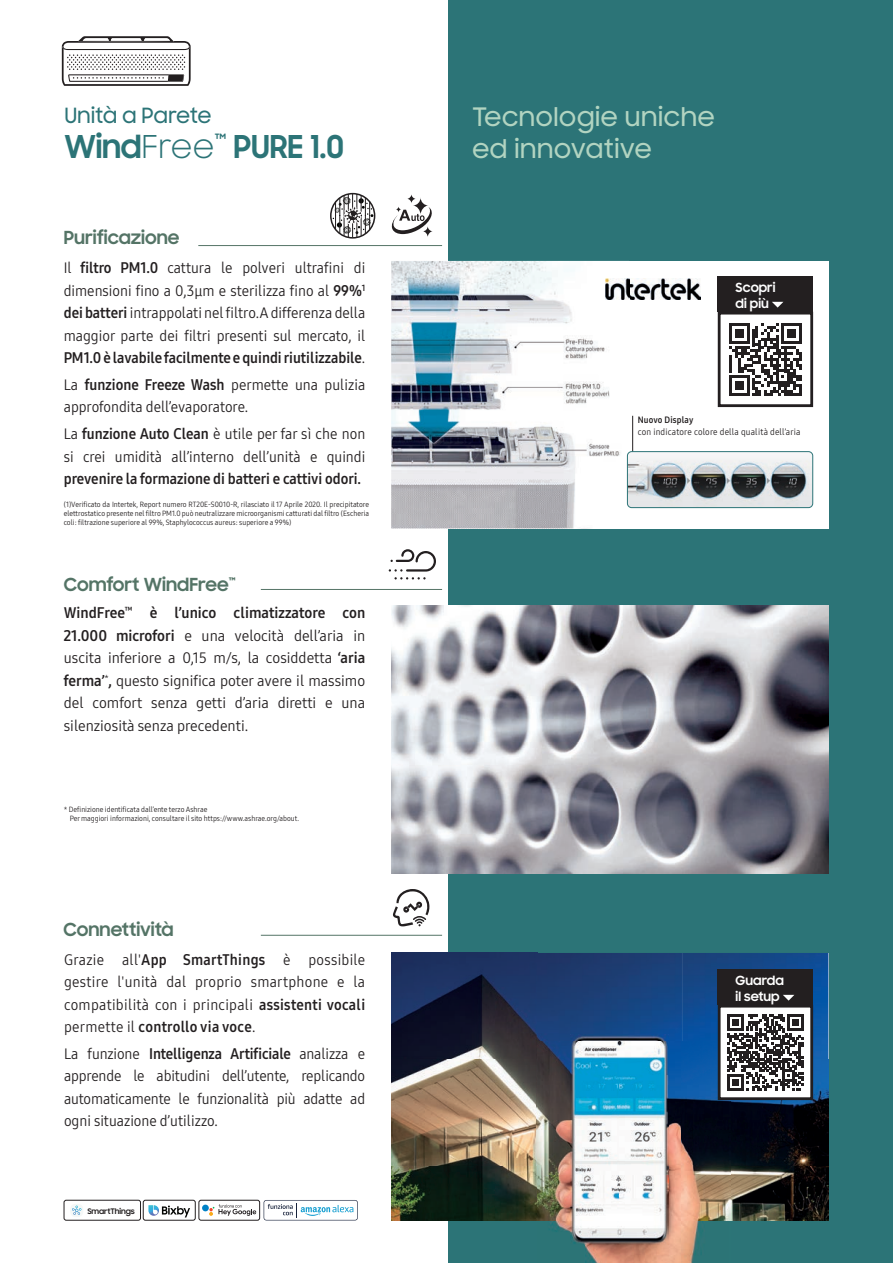
<style>
.page{position:relative;width:893px;height:1263px;background:#fff}
.page>*{position:absolute;margin:0;border:0;box-sizing:border-box;transform-origin:0 0}
.t1{font:700 31.5px "Samsung Sharp Sans";letter-spacing:-.01em;color:#2c7477}
.t2{font:500 25.5px/31.5px "Samsung Sharp Sans";color:#b2d4c1}
.t3{font:500 21px "Samsung Sharp Sans";letter-spacing:-.025em;color:#2c7477}
.t4{font:700 18px "Samsung Sharp Sans";color:#547466}
.t5{font:15px/22.5px "Samsung One 400 C";color:#231f20;text-align:justify}
.t6{font:15px/26.7px "Samsung One 700 C";color:#231f20}
.t7{font:700 12.6px/15.5px "Samsung Sharp Sans";color:#fff}
.t8{font:9px "Samsung One 400 C";letter-spacing:.02em;color:#231f20}
.t9{font:9px "Samsung One 700 C";letter-spacing:.02em;color:#231f20}
.t10{font:700 7.65px "Samsung Sharp Sans";letter-spacing:-.01em;color:#231f20}
.t11{font:7.5px/9px "Samsung One 400 C";color:#231f20;text-align:justify}
.s1{font-weight:400}
.s2{font-family:"Samsung One 700 C"}
.s3{font-family:"Samsung One 400 C"}
</style>
<div class="page">
<div style="left:449px;top:0;width:444px;height:1263px;background:#2c7477"></div>
<svg style="left:62px;top:36px;width:129px;height:50px"></svg>
<img style="left:391px;top:606px;width:437px;height:267px">
<img style="left:391px;top:953px;width:437px;height:107px">
<img style="left:391px;top:1060px;width:146px;height:160px">
<img style="left:730px;top:1060px;width:98px;height:160px">
<div style="left:330px;top:193px;width:45px;height:46px;border:2px solid #231f20;border-radius:50%"></div>
<svg style="left:333px;top:194px;width:40px;height:43px"></svg>
<svg style="left:413px;top:197px;width:16px;height:18px"></svg>
<svg style="left:407px;top:194px;width:9px;height:9px"></svg>
<svg style="left:391px;top:206px;width:42px;height:28px"></svg>
<svg style="left:389px;top:549px;width:47px;height:30px"></svg>
<svg style="left:393px;top:889px;width:37px;height:37px"></svg>
<div style="left:391px;top:261px;width:438px;height:267px;background:#fff"></div>
<img style="left:391px;top:261px;width:238px;height:267px">
<hr style="left:632px;top:416px;width:1px;height:39px;background:#231f20">
<img style="left:605px;top:279px;width:96px;height:20px">
<hr style="left:261px;top:589px;width:181px;height:1px;background:#547466">
<hr style="left:261px;top:935px;width:181px;height:1px;background:#547466">
<hr style="left:198px;top:245px;width:244px;height:1px;background:#547466">
<svg style="left:72px;top:1205px;width:10px;height:10px"></svg>
<div style="left:64px;top:1200px;width:77px;height:20px;border:1px solid #231f20;border-radius:2px"></div>
<svg style="left:148px;top:1205px;width:42px;height:12px"></svg>
<div style="left:143px;top:1200px;width:53px;height:20px;border:1px solid #231f20;border-radius:2px"></div>
<svg style="left:199px;top:1200px;width:159px;height:20px"></svg>
<img style="left:627px;top:452px;width:186px;height:56px">
<div style="left:627px;top:451px;width:186px;height:57px;border:1px solid #2c7477;border-radius:4px"></div>
<img style="left:537px;top:1220px;width:49px;height:43px">
<img style="left:586px;top:1244px;width:48px;height:19px">
<img style="left:634px;top:1220px;width:96px;height:43px">
<img style="left:537px;top:1041px;width:33px;height:179px">
<img style="left:668px;top:1041px;width:62px;height:179px">
<img style="left:570px;top:1035px;width:98px;height:209px">
<svg style="left:729px;top:323px;width:72px;height:72px"></svg>
<div style="left:718px;top:312px;width:95px;height:95px;border:3px solid #231f20"></div>
<div style="left:718px;top:276px;width:95px;height:36px;background:#231f20"></div>
<svg style="left:772px;top:302px;width:11px;height:6px"></svg>
<div style="left:719px;top:1006px;width:93px;height:93px;background:#fff"></div>
<svg style="left:727px;top:1014px;width:76px;height:76px"></svg>
<div style="left:718px;top:1005px;width:95px;height:95px;border:3px solid #231f20"></div>
<div style="left:718px;top:969px;width:95px;height:36px;background:#231f20"></div>
<svg style="left:783px;top:995px;width:11px;height:6px"></svg>
<h3 class="t3" style="left:65px;top:101px;width:149px">Unità a Parete</h3>
<h1 class="t1" style="left:65px;top:123px;width:281px">Wind<span class="s1">Free</span><sup>™</sup> PURE 1.0</h1>
<p class="t4" style="left:64px;top:225px;width:117px">Purificazione</p>
<p class="t5" style="left:64px;top:256px;width:303px">Il <span class="s2">filtro PM1.0</span> cattura le polveri ultrafini di dimensioni fino a 0,3μm e sterilizza fino al <span class="s2">99%</span><sup>1 </sup><span class="s2">dei batteri</span> intrappolati nel filtro.A differenza della maggior parte dei filtri presenti sul mercato, il</p>
<p class="t6" style="left:64px;top:344px;width:303px">PM1.0 è lavabile facilmente e quindi riutilizzabile<span class="s3">.</span></p>
<p class="t5" style="left:64px;top:373px;width:303px">La <span class="s2">funzione Freeze Wash</span> permette una pulizia approfondita dell’evaporatore.</p>
<p class="t5" style="left:64px;top:422px;width:303px">La <span class="s2">funzione Auto Clean</span> è utile per far sì che non si crei umidità all’interno dell’unità e quindi</p>
<p class="t6" style="left:64px;top:465px;width:299px">prevenire la formazione di batteri e cattivi odori.</p>
<p class="t11" style="left:64px;top:500px;width:307px">(1)Verificato da Intertek, Report numero RT20E-S0010-R, rilasciato il 17 Aprile 2020. Il precipitatore elettrostatico presente nel filtro PM1.0 può neutralizzare microorganismi catturati dal filtro (Escheria coli: filtrazione superiore al 99%, Staphylococcus aureus: superiore a 99%)</p>
<p class="t4" style="left:64px;top:571px;width:173px">Comfort WindFree<sup>™</sup></p>
<p class="t6" style="left:64px;top:599px;width:303px">WindFree<sup>™</sup> è l’unico climatizzatore con</p>
<p class="t5" style="left:64px;top:624px;width:303px"><span class="s2">21.000 microfori</span> e una velocità dell’aria in uscita inferiore a 0,15 m/s, la cosiddetta <span class="s2">‘aria ferma’</span><sup>*</sup><span class="s2">,</span> questo significa poter avere il massimo del comfort senza getti d’aria diretti e una silenziosità senza precedenti.</p>
<p class="t11" style="left:70px;top:805px;width:231px;text-indent:-6px">* Definizione identificata dall’ente terzo Ashrae<br>Per maggiori informazioni, consultare il sito https://www.ashrae.org/about.</p>
<p class="t4" style="left:63px;top:916px;width:112px">Connettività</p>
<p class="t5" style="left:64px;top:948px;width:303px">Grazie all'<span class="s2">App SmartThings</span> è possibile gestire l'unità dal proprio smartphone e la compatibilità con i principali <span class="s2">assistenti vocali</span></p>
<p class="t6" style="left:64px;top:1013px;width:303px"><span class="s3">permette il</span> controllo via voce<span class="s3">.<br>La funzione</span> Intelligenza Artificiale <span class="s3">analizza e</span></p>
<p class="t5" style="left:64px;top:1065px;width:303px">apprende le abitudini dell’utente, replicando automaticamente le funzionalità più adatte ad ogni situazione d’utilizzo.</p>
<p class="t10" style="left:87px;top:1205px;width:49px">SmartThings</p>
<h2 class="t2" style="left:472px;top:101px;width:244px">Tecnologie uniche ed innovative</h2>
<p class="t7" style="left:736px;top:279px;width:41px">Scopri di più</p>
<p class="t9" style="left:638px;top:414px;width:57px">Nuovo Display</p>
<p class="t8" style="left:638px;top:426px;width:164px">con indicatore colore della qualità dell’aria</p>
<p class="t7" style="left:736px;top:972px;width:50px">Guarda il setup</p>
</div>
